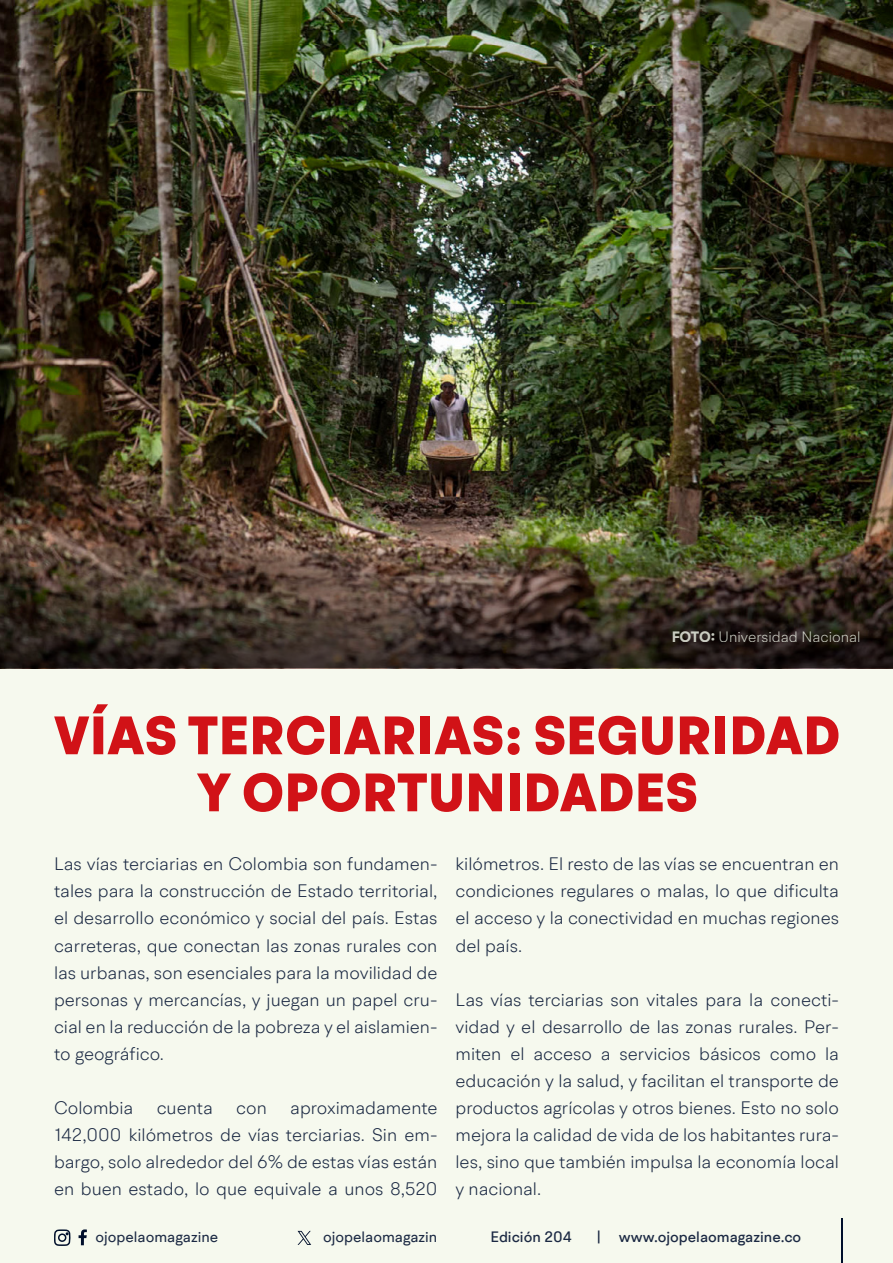
<style>
.page{position:relative;width:893px;height:1263px;background:#f6f9ee}
.page>*{position:absolute;margin:0;border:0;box-sizing:border-box;transform-origin:0 0}
.t1{font:900 54px/57px "BR Hendrix";letter-spacing:.01em;color:#d11217;text-align:center}
.t2{font:300 18px/27px "BR Hendrix";color:#1b2943;text-align:justify}
.t3{font:500 15px "BR Hendrix";color:#1b2943}
.t4{font:15px "BR Hendrix";color:#1b2943}
.t5{font:300 15px "BR Hendrix";color:#f5faed}
.s1{font-weight:700}
</style>
<div class="page">
<svg style="left:79px;top:1229px;width:8px;height:16px"></svg>
<svg style="left:54px;top:1229px;width:17px;height:17px"></svg>
<hr style="left:841px;top:1219px;width:1px;height:44px;background:#000f2b">
<svg style="left:298px;top:1231px;width:13px;height:14px"></svg>
<img style="left:0;top:0;width:893px;height:668px">
<img style="left:1px;top:532px;width:892px;height:136px">
<p class="t5" style="left:671px;top:627px;width:191px"><span class="s1">FOTO:</span> Universidad Nacional</p>
<h1 class="t1" style="left:54px;top:708px;width:788px">VÍAS TERCIARIAS: SEGURIDAD<br>Y OPORTUNIDADES</h1>
<p class="t2" style="left:54px;top:850px;width:385px">Las vías terciarias en Colombia son fundamen&shy;tales para la construcción de Estado territorial, el desarrollo económico y social del país. Estas carreteras, que conectan las zonas rurales con las urbanas, son esenciales para la movilidad de personas y mercancías, y juegan un papel cru&shy;cial en la reducción de la pobreza y el aislamien&shy;to geográfico.</p>
<p class="t2" style="left:54px;top:1093px;width:81px">Colombia</p>
<p class="t2" style="left:157px;top:1093px;width:58px">cuenta</p>
<p class="t2" style="left:236px;top:1093px;width:32px">con</p>
<p class="t2" style="left:54px;top:1093px;width:385px;text-indent:236px">aproximadamente 142,000 kilómetros de vías terciarias. Sin em&shy;bargo, solo alrededor del 6% de estas vías están en buen estado, lo que equivale a unos 8,520</p>
<p class="t2" style="left:455px;top:850px;width:385px">kilómetros. El resto de las vías se encuentran en condiciones regulares o malas, lo que dificulta el acceso y la conectividad en muchas regiones del país.</p>
<p class="t2" style="left:455px;top:985px;width:385px">Las vías terciarias son vitales para la conecti&shy;vidad y el desarrollo de las zonas rurales. Per&shy;miten el acceso a servicios básicos como la educación y la salud, y facilitan el transporte de productos agrícolas y otros bienes. Esto no solo mejora la calidad de vida de los habitantes rura&shy;les, sino que también impulsa la economía local y nacional.</p>
<p class="t4" style="left:96px;top:1227px;width:124px">ojopelaomagazine</p>
<p class="t4" style="left:323px;top:1227px;width:116px">ojopelaomagazin</p>
<p class="t3" style="left:490px;top:1227px;width:83px">Edición 204</p>
<p class="t3" style="left:596px;top:1227px;width:206px">| www.ojopelaomagazine.co</p>
</div>
